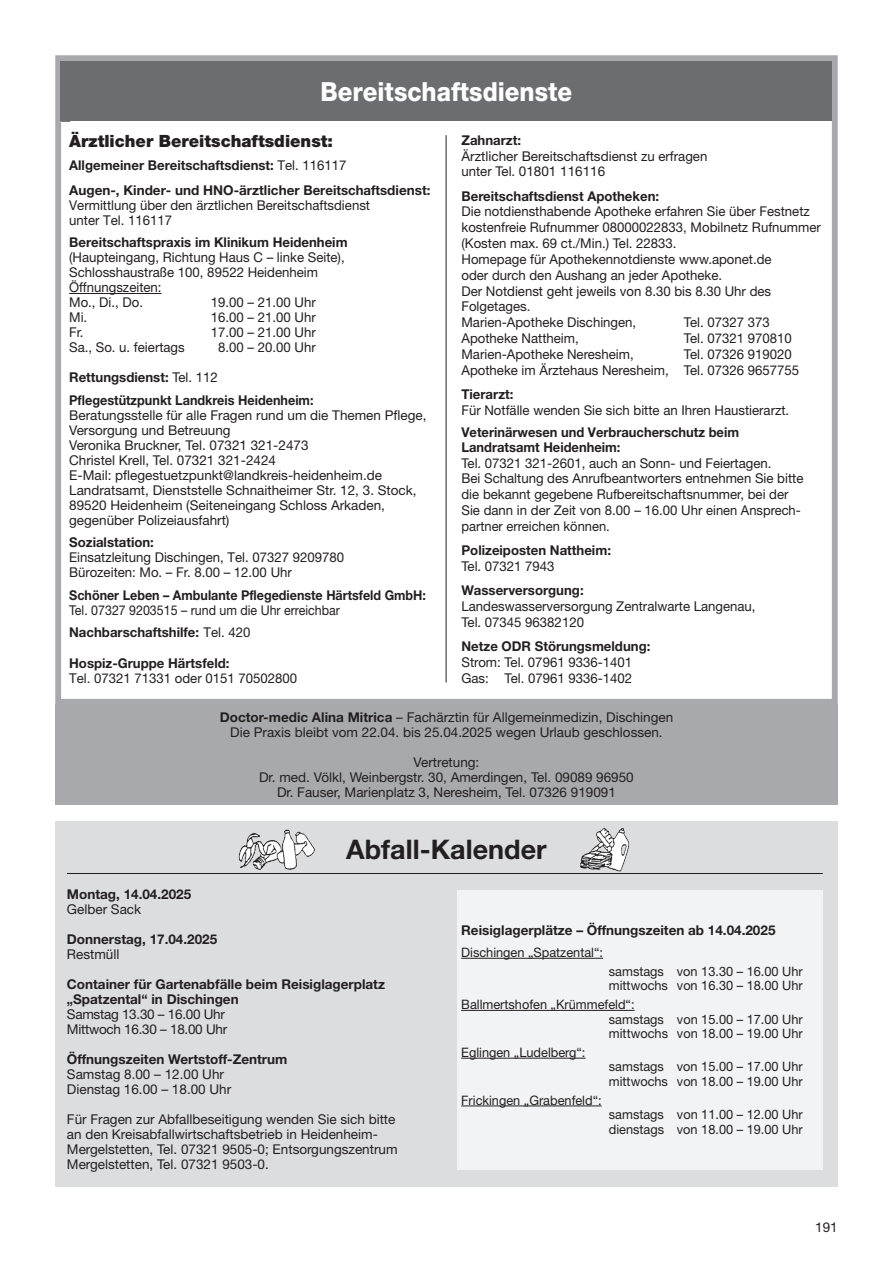
<style>
.page{position:relative;width:893px;height:1263px;background:#fff}
.page>*{position:absolute;margin:0;border:0;box-sizing:border-box;transform-origin:0 0}
.t1{font:700 27px "Helvetica Neue LT Std";color:#231f20}
.t2{font:800 26.4px "Helvetica Neue LT Std";color:#fff;scale:.91 1}
.t3{font:20.55px "Times New Roman";color:#231f20;scale:.87 1}
.t4{font:900 16.95px "Helvetica Neue LT Std";color:#231f20}
.t5{font:13.5px/15px "Helvetica Neue LT Std";color:#231f20}
.t6{font:700 13.5px/24.8px "Helvetica Neue LT Std";color:#231f20}
.t7{font:13.5px/22.5px "Helvetica Neue LT Std";color:#231f20;scale:.92 1}
.t8{font:700 13.5px/14.4px "Helvetica Neue LT Std";color:#231f20;scale:.96 1}
.t9{font:700 13.5px "Helvetica Neue LT Std";color:#231f20;scale:.93 1}
.t10{font:13.5px/15px "Helvetica Neue LT Std";letter-spacing:-.02em;color:#231f20}
.t11{font:13.05px/14.4px "Helvetica Neue LT Std";color:#231f20}
.s1{font-weight:400}
.s2{font-weight:700}
</style>
<div class="page">
<div style="left:55px;top:55px;width:783px;height:650px;border:6px solid #a8a9ad"></div>
<div style="left:61px;top:62px;width:771px;height:59px;background:#6c6d70"></div>
<hr style="left:69px;top:293px;width:93px;height:1px;background:#231f20">
<hr style="left:446px;top:135px;width:1px;height:547px;background:#231f20">
<div style="left:55px;top:704px;width:783px;height:100px;background:#a8a9ad"></div>
<div style="left:55px;top:821px;width:783px;height:365px;background:#dcdddf"></div>
<img style="left:238px;top:829px;width:77px;height:41px">
<hr style="left:67px;top:873px;width:756px;height:1px;background:#231f20">
<div style="left:457px;top:890px;width:366px;height:279px;background:#f2f3f4"></div>
<hr style="left:461px;top:958px;width:142px;height:1px;background:#231f20">
<hr style="left:461px;top:1010px;width:174px;height:1px;background:#231f20">
<hr style="left:461px;top:1058px;width:124px;height:1px;background:#231f20">
<hr style="left:461px;top:1105px;width:141px;height:1px;background:#231f20">
<img style="left:580px;top:827px;width:49px;height:45px">
<h2 class="t2" style="left:321px;top:76px;width:278px">Bereitschaftsdienste</h2>
<p class="t4" style="left:69px;top:131px;width:265px">Ärztlicher Bereitschaftsdienst:</p>
<p class="t6" style="left:69px;top:152px;width:363px">Allgemeiner Bereitschaftsdienst: <span class="s1">Tel. 116117<br></span>Augen-, Kinder- und HNO-ärztlicher Bereitschaftsdienst:</p>
<p class="t5" style="left:69px;top:197px;width:302px">Vermittlung über den ärztlichen Bereitschaftsdienst unter Tel. 116117</p>
<p class="t6" style="left:69px;top:230px;width:280px">Bereitschaftspraxis im Klinikum Heidenheim</p>
<p class="t5" style="left:69px;top:250px;width:277px">(Haupteingang, Richtung Haus C – linke Seite),<br>Schlosshaustraße 100, 89522 Heidenheim<br>Öffnungszeiten:<br>Mo., Di., Do.</p>
<h3 class="t3" style="left:61px;top:105px;width:12px">–</h3>
<p class="t6" style="left:461px;top:127px;width:61px">Zahnarzt:</p>
<p class="t5" style="left:461px;top:148px;width:247px;line-height:15.9px">Ärztlicher Bereitschaftsdienst zu erfragen unter Tel. 01801 116116</p>
<p class="t6" style="left:461px;top:183px;width:199px">Bereitschaftsdienst Apotheken:</p>
<p class="t5" style="left:461px;top:203px;width:361px;line-height:15.9px">Die notdiensthabende Apotheke erfahren Sie über Festnetz kostenfreie Rufnummer 08000022833, Mobilnetz Rufnummer (Kosten max. 69 ct./Min.) Tel. 22833.<br>Homepage für Apothekennotdienste www.aponet.de<br>oder durch den Aushang an jeder Apotheke.<br>Der Notdienst geht jeweils von 8.30 bis 8.30 Uhr des Folgetages.<br>Marien-Apotheke Dischingen,</p>
<p class="t5" style="left:211px;top:295px;width:106px">19.00 – 21.00 Uhr</p>
<p class="t5" style="left:69px;top:310px;width:20px">Mi.</p>
<p class="t5" style="left:211px;top:310px;width:106px">16.00 – 21.00 Uhr</p>
<p class="t5" style="left:69px;top:325px;width:16px">Fr.</p>
<p class="t5" style="left:211px;top:325px;width:106px">17.00 – 21.00 Uhr</p>
<p class="t5" style="left:69px;top:340px;width:117px">Sa., So. u. feiertags</p>
<p class="t5" style="left:218px;top:340px;width:99px">8.00 – 20.00 Uhr</p>
<p class="t6" style="left:69px;top:366px;width:246px;line-height:22.5px">Rettungsdienst: <span class="s1">Tel. 112<br></span>Pflegestützpunkt Landkreis Heidenheim:</p>
<p class="t5" style="left:69px;top:407px;width:359px">Beratungsstelle für alle Fragen rund um die Themen Pflege, Versorgung und Betreuung<br>Veronika Bruckner, Tel. 07321 321-2473<br>Christel Krell, Tel. 07321 321-2424<br>E-Mail: pflegestuetzpunkt@landkreis-heidenheim.de Landratsamt, Dienststelle Schnaitheimer Str. 12, 3. Stock, 89520 Heidenheim (Seiteneingang Schloss Arkaden, gegenüber Polizeiausfahrt)</p>
<p class="t6" style="left:69px;top:530px;width:86px">Sozialstation:</p>
<p class="t5" style="left:69px;top:550px;width:277px">Einsatzleitung Dischingen, Tel. 07327 9209780<br>Bürozeiten: Mo. – Fr. 8.00 – 12.00 Uhr</p>
<p class="t9" style="left:69px;top:587px;width:385px">Schöner Leben – Ambulante Pflegedienste Härtsfeld GmbH:</p>
<p class="t7" style="left:69px;top:599px;width:296px">Tel. 07327 9203515 – rund um die Uhr erreichbar<br><span class="s2">Nachbarschaftshilfe:</span> Tel. 420</p>
<p class="t6" style="left:69px;top:650px;width:162px">Hospiz-Gruppe Härtsfeld:</p>
<p class="t5" style="left:69px;top:670px;width:229px">Tel. 07321 71331 oder 0151 70502800</p>
<p class="t5" style="left:684px;top:315px;width:87px">Tel. 07327 373</p>
<p class="t5" style="left:461px;top:330px;width:119px">Apotheke Nattheim,</p>
<p class="t5" style="left:684px;top:330px;width:109px">Tel. 07321 970810</p>
<p class="t5" style="left:461px;top:346px;width:174px">Marien-Apotheke Neresheim,</p>
<p class="t5" style="left:461px;top:346px;width:339px;line-height:15.9px;text-indent:222px">Tel. 07326 919020<br>Apotheke im Ärztehaus Neresheim, Tel. 07326 9657755</p>
<p class="t6" style="left:461px;top:381px;width:54px">Tierarzt:</p>
<p class="t5" style="left:461px;top:402px;width:329px">Für Notfälle wenden Sie sich bitte an Ihren Haustierarzt.</p>
<p class="t8" style="left:461px;top:425px;width:291px">Veterinärwesen und Verbraucherschutz beim<br>Landratsamt Heidenheim:</p>
<p class="t5" style="left:461px;top:455px;width:343px;line-height:15.9px">Tel. 07321 321-2601, auch an Sonn- und Feiertagen.<br>Bei Schaltung des Anrufbeantworters entnehmen Sie bitte die bekannt gegebene Rufbereitschaftsnummer, bei der Sie dann in der Zeit von 8.00 – 16.00 Uhr einen Ansprech&shy;partner erreichen können.</p>
<p class="t6" style="left:461px;top:537px;width:151px">Polizeiposten Nattheim:</p>
<p class="t5" style="left:461px;top:558px;width:95px">Tel. 07321 7943</p>
<p class="t6" style="left:461px;top:577px;width:124px">Wasserversorgung:</p>
<p class="t5" style="left:461px;top:598px;width:296px;line-height:15.9px">Landeswasserversorgung Zentralwarte Langenau,<br>Tel. 07345 96382120</p>
<p class="t6" style="left:461px;top:633px;width:190px">Netze ODR Störungsmeldung:</p>
<p class="t5" style="left:461px;top:654px;width:172px;line-height:15.9px">Strom: Tel. 07961 9336-1401<br>Gas: Tel. 07961 9336-1402</p>
<p class="t5" style="left:220px;top:709px;width:455px;text-align:center"><span class="s2">Doctor-medic Alina Mitrica</span> – Fachärztin für Allgemeinmedizin, Dischingen<br>Die Praxis bleibt vom 22.04. bis 25.04.2025 wegen Urlaub geschlossen.</p>
<p class="t5" style="left:259px;top:754px;width:376px;text-align:center">Vertretung:<br>Dr. med. Völkl, Weinbergstr. 30, Amerdingen, Tel. 09089 96950<br>Dr. Fauser, Marienplatz 3, Neresheim, Tel. 07326 919091</p>
<h1 class="t1" style="left:346px;top:832px;width:202px">Abfall-Kalender</h1>
<p class="t6" style="left:67px;top:882px;width:126px">Montag, 14.04.2025</p>
<p class="t5" style="left:67px;top:902px;width:76px">Gelber Sack</p>
<p class="t6" style="left:67px;top:927px;width:152px">Donnerstag, 17.04.2025</p>
<p class="t5" style="left:67px;top:947px;width:54px">Restmüll</p>
<p class="t6" style="left:67px;top:977px;width:320px;line-height:15px">Container für Gartenabfälle beim Reisiglagerplatz „Spatzental“ in Dischingen</p>
<p class="t10" style="left:67px;top:1007px;width:162px">Samstag 13.30 – 16.00 Uhr<br>Mittwoch 16.30 – 18.00 Uhr</p>
<p class="t6" style="left:67px;top:1047px;width:222px">Öffnungszeiten Wertstoff-Zentrum</p>
<p class="t5" style="left:67px;top:1067px;width:166px">Samstag 8.00 – 12.00 Uhr<br>Dienstag 16.00 – 18.00 Uhr</p>
<p class="t5" style="left:67px;top:1112px;width:332px">Für Fragen zur Abfallbeseitigung wenden Sie sich bitte an den Kreisabfallwirtschaftsbetrieb in Heidenheim-Mergelstetten, Tel. 07321 9505-0; Entsorgungszentrum Mergelstetten, Tel. 07321 9503-0.</p>
<p class="t6" style="left:461px;top:918px;width:316px">Reisiglagerplätze – Öffnungszeiten ab 14.04.2025</p>
<p class="t11" style="left:461px;top:945px;width:143px">Dischingen „Spatzental“:</p>
<p class="t11" style="left:609px;top:964px;width:195px">samstags von 13.30 – 16.00 Uhr mittwochs von 16.30 – 18.00 Uhr</p>
<p class="t11" style="left:609px;top:997px;width:195px;text-indent:-148px">Ballmertshofen „Krümmefeld“:<br>samstags von 15.00 – 17.00 Uhr mittwochs von 18.00 – 19.00 Uhr</p>
<p class="t11" style="left:461px;top:1045px;width:126px">Eglingen „Ludelberg“:</p>
<p class="t11" style="left:609px;top:1059px;width:195px">samstags von 15.00 – 17.00 Uhr mittwochs von 18.00 – 19.00 Uhr</p>
<p class="t11" style="left:461px;top:1092px;width:142px">Frickingen „Grabenfeld“:</p>
<p class="t11" style="left:609px;top:1107px;width:195px">samstags von 11.00 – 12.00 Uhr dienstags von 18.00 – 19.00 Uhr</p>
<p class="t5" style="left:815px;top:1220px;width:24px">191</p>
</div>
